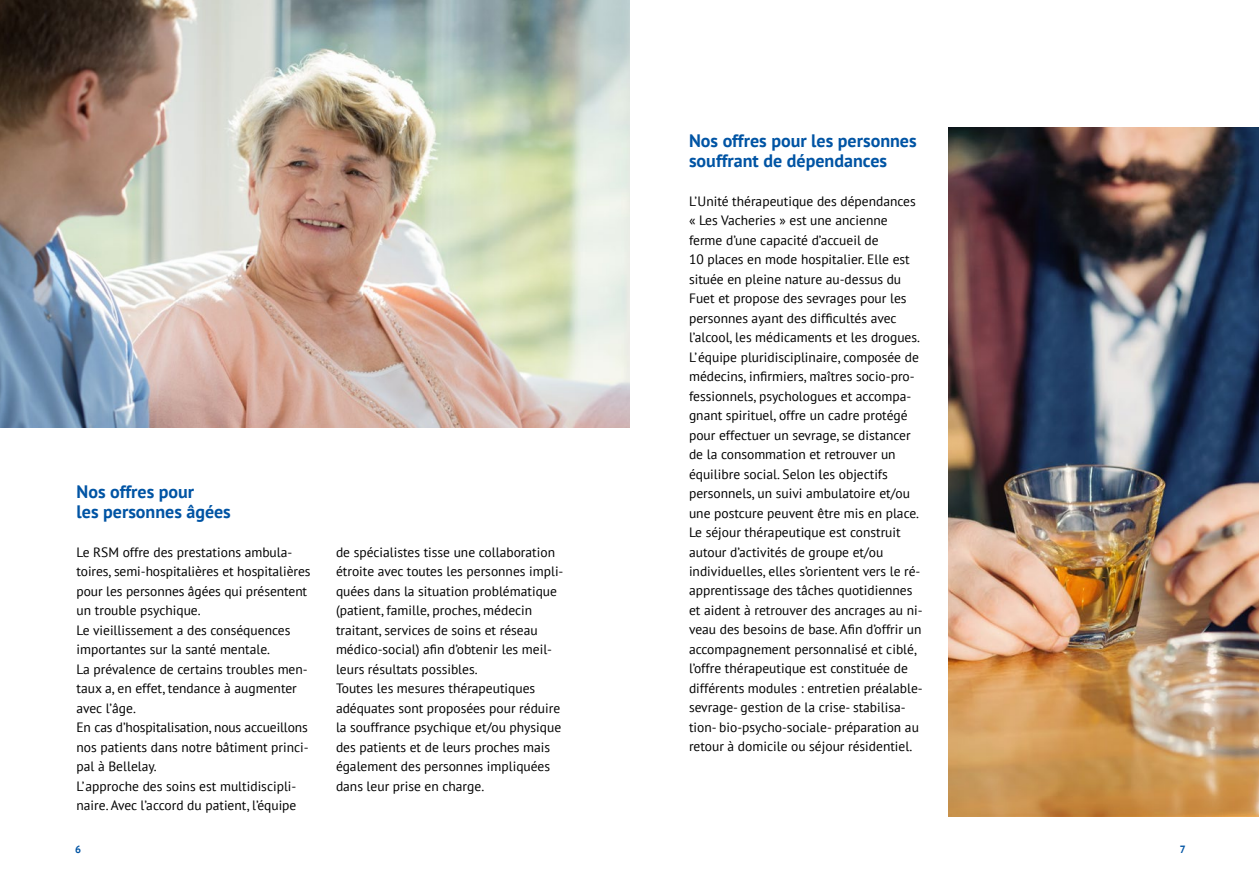
<style>
.page{position:relative;width:1259px;height:893px;background:#fff}
.page>*{position:absolute;margin:0;border:0;box-sizing:border-box;transform-origin:0 0}
.t1{font:700 18px/19.5px "PT Sans";color:#0054a4}
.t2{font:13.5px/19.5px "PT Sans";color:#000}
.t3{font:700 10.5px "PT Sans";color:#0054a4}
</style>
<div class="page">
<img style="left:0;top:0;width:629px;height:427px">
<img style="left:948px;top:128px;width:311px;height:688px">
<h1 class="t1" style="left:77px;top:482px;width:156px">Nos offres pour<br>les personnes âgées</h1>
<p class="t2" style="left:77px;top:542px;width:235px">Le RSM offre des prestations ambula&shy;toires, semi-hospitalières et hospitalières pour les personnes âgées qui présentent un trouble psychique.<br>Le vieillissement a des conséquences importantes sur la santé mentale.<br>La prévalence de certains troubles men&shy;taux a, en effet, tendance à augmenter avec l’âge.<br>En cas d’hospitalisation, nous accueillons nos patients dans notre bâtiment princi&shy;pal à Bellelay.<br>L’ approche des soins est multidiscipli&shy;naire. Avec l’accord du patient, l’équipe</p>
<p class="t2" style="left:336px;top:542px;width:229px">de spécialistes tisse une collaboration étroite avec toutes les personnes impli&shy;quées dans la situation problématique (patient, famille, proches, médecin traitant, services de soins et réseau médico-social) afin d’obtenir les meil&shy;leurs résultats possibles.<br>Toutes les mesures thérapeutiques adéquates sont proposées pour réduire la souffrance psychique et/ou physique des patients et de leurs proches mais également des personnes impliquées dans leur prise en charge.</p>
<h1 class="t1" style="left:689px;top:131px;width:229px">Nos offres pour les personnes souffrant de dépendances</h1>
<p class="t2" style="left:689px;top:191px;width:235px">L’Unité thérapeutique des dépendances « Les Vacheries » est une ancienne ferme d’une capacité d’accueil de<br>10 places en mode hospitalier. Elle est située en pleine nature au-dessus du Fuet et propose des sevrages pour les personnes ayant des difficultés avec l’alcool, les médicaments et les drogues.<br>L’ équipe pluridisciplinaire, composée de médecins, infirmiers, maîtres socio-pro&shy;fessionnels, psychologues et accompa&shy;gnant spirituel, offre un cadre protégé pour effectuer un sevrage, se distancer de la consommation et retrouver un équilibre social. Selon les objectifs personnels, un suivi ambulatoire et/ou une postcure peuvent être mis en place.<br>Le séjour thérapeutique est construit autour d’activités de groupe et/ou individuelles, elles s’orientent vers le ré&shy;apprentissage des tâches quotidiennes et aident à retrouver des ancrages au ni&shy;veau des besoins de base. Afin d’offrir un accompagnement personnalisé et ciblé, l’offre thérapeutique est constituée de différents modules : entretien préalable&shy;sevrage- gestion de la crise- stabilisa&shy;tion- bio-psycho-sociale- préparation au retour à domicile ou séjour résidentiel.</p>
<p class="t3" style="left:75px;top:842px;width:7px">6</p>
<p class="t3" style="left:1179px;top:842px;width:7px">7</p>
</div>
